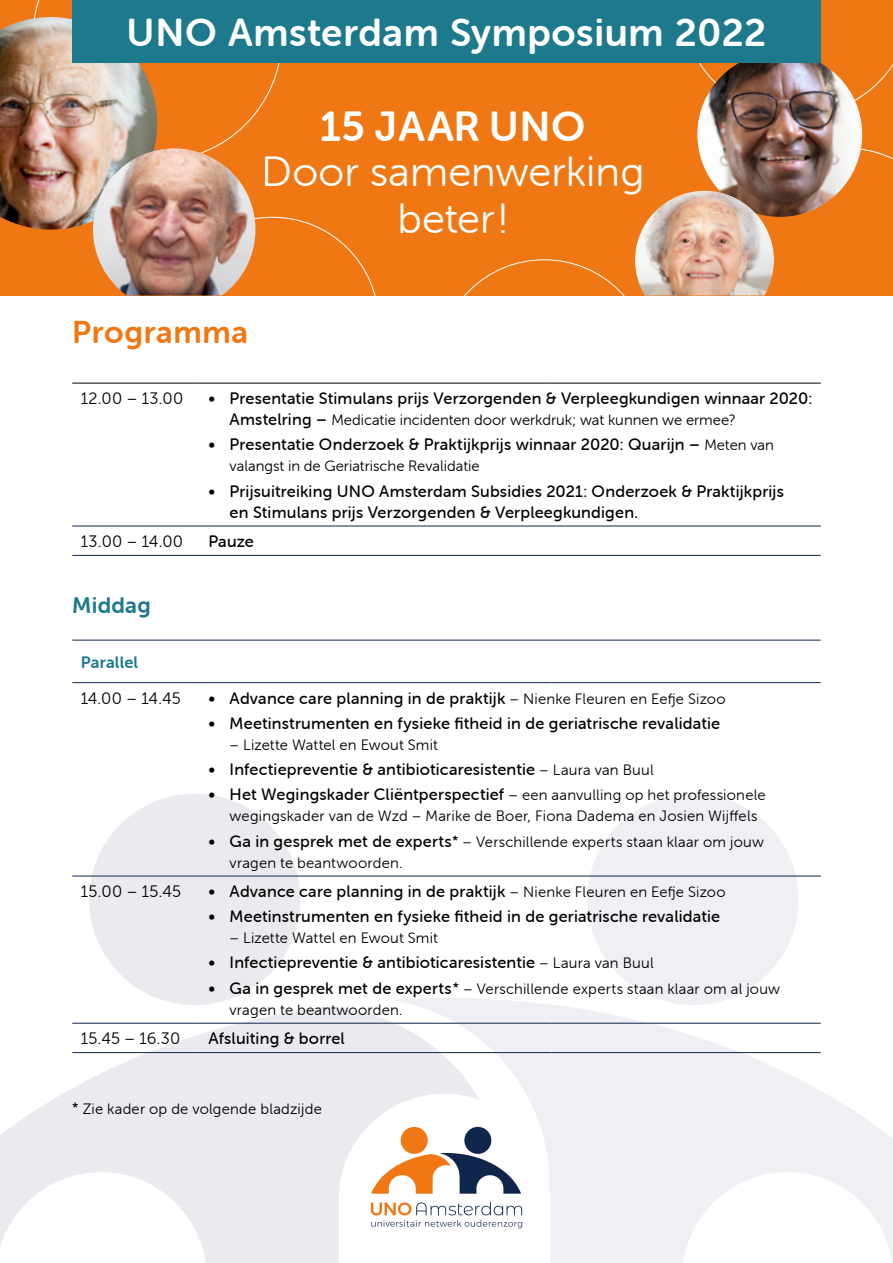
<style>
.page{position:relative;width:893px;height:1263px;background:#fff}
.page>*{position:absolute;margin:0;border:0;box-sizing:border-box;transform-origin:0 0}
.t1{font:42.15px/46.5px "Museo Sans Rounded 300";color:#fff;text-align:center}
.t2{font:42.15px "Museo Sans Rounded 700";letter-spacing:.01em;color:#fff}
.t3{font:39px "Museo Sans Rounded 700";letter-spacing:.015em;color:#fff}
.t4{font:31.5px "Museo Sans Rounded 700";letter-spacing:.02em;color:#f07814}
.t5{font:22.5px "Museo Sans Rounded 700";letter-spacing:.01em;color:#1d798c}
.t6{font:16.5px/21px "Museo Sans Rounded 500";letter-spacing:.01em;color:#000}
.t7{font:16.5px "Museo Sans Rounded 300";letter-spacing:.02em;color:#000}
.t8{font:16.5px "Museo Sans Rounded 700";letter-spacing:.01em;color:#1d798c}
.t9{font:15px/21px "Museo Sans Rounded 300";letter-spacing:.015em;color:#000}
.s1{font-family:"Museo Sans Rounded 500";font-size:16.5px}
.s2{font-family:"Museo Sans Rounded 300";font-size:15px}
.s3{font-family:"Museo Sans Rounded 500";font-size:13.5px}
</style>
<div class="page">
<div style="left:0;top:0;width:893px;height:295px;background:#f07814"></div>
<svg style="left:464px;top:259px;width:160px;height:36px"></svg>
<svg style="left:699px;top:63px;width:194px;height:51px"></svg>
<svg style="left:789px;top:148px;width:104px;height:69px"></svg>
<img style="left:697px;top:52px;width:165px;height:165px;border-radius:82px">
<svg style="left:34px;top:0;width:246px;height:148px"></svg>
<img style="left:0;top:17px;width:157px;height:213px">
<svg style="left:255px;top:217px;width:121px;height:78px"></svg>
<img style="left:93px;top:148px;width:162px;height:147px">
<img style="left:635px;top:191px;width:139px;height:104px">
<div style="left:89px;top:794px;width:211px;height:211px;background:#e9ebee;border-radius:50%"></div>
<div style="left:587px;top:794px;width:212px;height:211px;background:#eef0f3;border-radius:50%"></div>
<svg style="left:395px;top:998px;width:498px;height:265px;fill:#eef0f3"></svg>
<svg style="left:0;top:1007px;width:480px;height:256px;fill:#e9ebee"></svg>
<div style="left:401px;top:1127px;width:27px;height:27px;background:#f07814;border-radius:50%"></div>
<div style="left:464px;top:1127px;width:27px;height:27px;background:#0f254c;border-radius:50%"></div>
<svg style="left:371px;top:1153px;width:150px;height:41px"></svg>
<svg style="left:371px;top:1202px;width:151px;height:26px"></svg>
<div style="left:72px;top:0;width:749px;height:63px;background:#1d798c"></div>
<hr style="left:72px;top:876px;width:128px;height:1px;background:#0f254c">
<hr style="left:200px;top:876px;width:351px;height:1px;background:#0f254c">
<hr style="left:551px;top:876px;width:270px;height:1px;background:#0f254c">
<hr style="left:72px;top:1023px;width:128px;height:1px;background:#0f254c">
<hr style="left:200px;top:1023px;width:351px;height:1px;background:#0f254c">
<hr style="left:551px;top:1023px;width:270px;height:1px;background:#0f254c">
<hr style="left:72px;top:1052px;width:128px;height:1px;background:#0f254c">
<hr style="left:200px;top:1052px;width:351px;height:1px;background:#0f254c">
<hr style="left:551px;top:1052px;width:270px;height:1px;background:#0f254c">
<hr style="left:72px;top:640px;width:128px;height:1px;background:#0f254c">
<hr style="left:200px;top:640px;width:351px;height:1px;background:#0f254c">
<hr style="left:551px;top:640px;width:270px;height:1px;background:#0f254c">
<hr style="left:72px;top:682px;width:128px;height:1px;background:#0f254c">
<hr style="left:200px;top:682px;width:351px;height:1px;background:#0f254c">
<hr style="left:551px;top:682px;width:270px;height:1px;background:#0f254c">
<hr style="left:72px;top:526px;width:128px;height:1px;background:#0f254c">
<hr style="left:200px;top:526px;width:351px;height:1px;background:#0f254c">
<hr style="left:551px;top:526px;width:270px;height:1px;background:#0f254c">
<hr style="left:72px;top:383px;width:128px;height:1px;background:#000">
<hr style="left:200px;top:383px;width:351px;height:1px;background:#000">
<hr style="left:551px;top:383px;width:270px;height:1px;background:#000">
<hr style="left:72px;top:555px;width:128px;height:1px;background:#0f254c">
<hr style="left:200px;top:555px;width:351px;height:1px;background:#0f254c">
<hr style="left:551px;top:555px;width:270px;height:1px;background:#0f254c">
<h2 class="t3" style="left:127px;top:11px;width:641px">UNO Amsterdam Symposium 2022</h2>
<h1 class="t2" style="left:320px;top:103px;width:267px">15 JAAR UNO</h1>
<h1 class="t1" style="left:261px;top:149px;width:385px">Door samenwerking beter!</h1>
<h3 class="t4" style="left:72px;top:314px;width:177px">Programma</h3>
<p class="t7" style="left:81px;top:389px;width:104px">12.00 – 13.00</p>
<p class="t6" style="left:208px;top:388px;width:605px">• Presentatie Stimulans prijs Verzorgenden &amp; Verpleegkundigen winnaar 2020:</p>
<p class="t9" style="left:230px;top:409px;width:507px"><span class="s1">Amstelring –</span> Medicatie incidenten door werkdruk; wat kunnen we ermee?</p>
<p class="t6" style="left:208px;top:434px;width:567px">• Presentatie Onderzoek &amp; Praktijkprijs winnaar 2020: Quarijn – <span class="s2">Meten van</span></p>
<p class="t9" style="left:230px;top:456px;width:252px">valangst in de Geriatrische Revalidatie</p>
<p class="t6" style="left:230px;top:480px;width:556px;text-indent:-21px">• Prijsuitreiking UNO Amsterdam Subsidies 2021: Onderzoek &amp; Praktijkprijs en Stimulans prijs Verzorgenden &amp; Verpleegkundigen.</p>
<p class="t7" style="left:81px;top:532px;width:104px">13.00 – 14.00</p>
<p class="t6" style="left:208px;top:531px;width:47px">Pauze</p>
<h3 class="t5" style="left:72px;top:593px;width:80px">Middag</h3>
<p class="t8" style="left:81px;top:653px;width:59px">Parallel</p>
<p class="t7" style="left:81px;top:689px;width:101px">14.00 – 14.45</p>
<p class="t6" style="left:208px;top:687px;width:519px">• Advance care planning in de praktijk <span class="s2">– Nienke Fleuren en Eefje Sizoo</span></p>
<p class="t6" style="left:208px;top:713px;width:513px">• Meetinstrumenten en fysieke fitheid in de geriatrische revalidatie</p>
<p class="t9" style="left:230px;top:734px;width:210px">– Lizette Wattel en Ewout Smit</p>
<p class="t6" style="left:208px;top:759px;width:447px">• Infectiepreventie &amp; antibioticaresistentie <span class="s2">– Laura van Buul</span></p>
<p class="t6" style="left:208px;top:784px;width:559px">• Het Wegingskader Cliëntperspectief <span class="s2">– een aanvulling op het professionele</span></p>
<p class="t9" style="left:230px;top:806px;width:529px">wegingskader van de Wzd – Marike de Boer, Fiona Dadema en Josien Wijffels</p>
<p class="t9" style="left:230px;top:831px;width:536px;text-indent:-21px"><span class="s1">• Ga in gesprek met de experts</span><span class="s3">*</span> – Verschillende experts staan klaar om jouw vragen te beantwoorden.</p>
<p class="t7" style="left:81px;top:882px;width:102px">15.00 – 15.45</p>
<p class="t6" style="left:208px;top:881px;width:519px">• Advance care planning in de praktijk <span class="s2">– Nienke Fleuren en Eefje Sizoo</span></p>
<p class="t6" style="left:208px;top:906px;width:513px">• Meetinstrumenten en fysieke fitheid in de geriatrische revalidatie</p>
<p class="t9" style="left:230px;top:928px;width:210px">– Lizette Wattel en Ewout Smit</p>
<p class="t6" style="left:208px;top:952px;width:447px">• Infectiepreventie &amp; antibioticaresistentie <span class="s2">– Laura van Buul</span></p>
<p class="t9" style="left:230px;top:978px;width:552px;text-indent:-21px"><span class="s1">• Ga in gesprek met de experts</span><span class="s3">*</span> – Verschillende experts staan klaar om al jouw vragen te beantwoorden.</p>
<p class="t7" style="left:81px;top:1029px;width:101px">15.45 – 16.30</p>
<p class="t6" style="left:208px;top:1028px;width:138px">Afsluiting &amp; borrel</p>
<p class="t9" style="left:72px;top:1098px;width:251px"><span class="s3">*</span> Zie kader op de volgende bladzijde</p>
</div>
